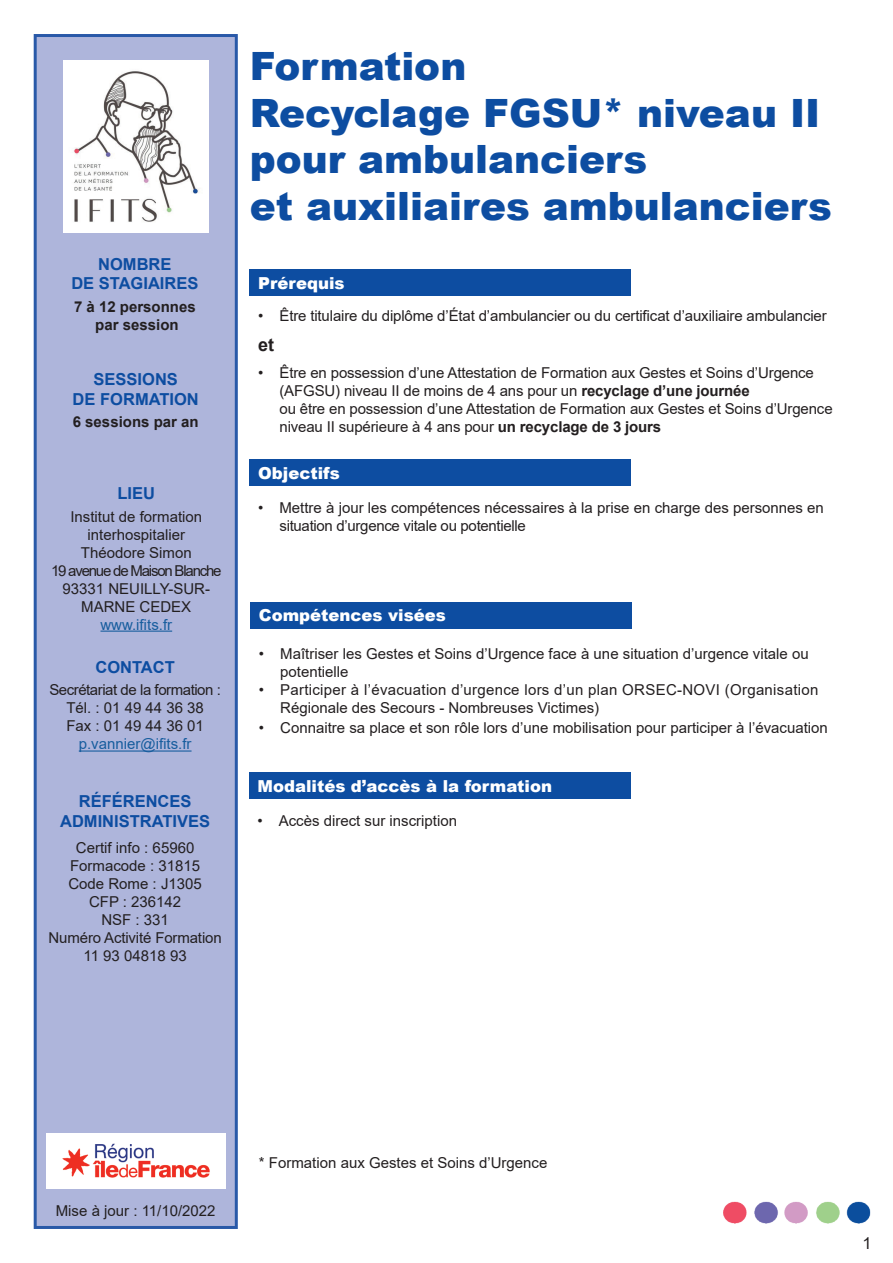
<style>
.page{position:relative;width:893px;height:1263px;background:#fff}
.page>*{position:absolute;margin:0;border:0;box-sizing:border-box;transform-origin:0 0}
.t1{font:900 39px/46.8px "Arial";color:#0d4da1}
.t2{font:700 18px "Arial";color:#231f20}
.t3{font:700 16.5px/19.8px "Arial";color:#0d4da1;text-align:center}
.t4{font:900 16.5px "Arial";color:#fff}
.t5{font:16.5px "Arial";color:#231f20}
.t6{font:15px/18px "Arial";color:#231f20}
.t7{font:15px/18px "Arial";letter-spacing:.02em;color:#231f20}
.t8{font:15px/18px "Arial";letter-spacing:-.03em;color:#231f20;text-align:center}
.t9{font:700 15px/18px "Arial";color:#231f20;text-align:center}
.t10{font:15px "Arial";color:#175d9e}
.s1{font-weight:700}
</style>
<div class="page">
<div style="left:34px;top:34px;width:204px;height:1195px;background:#aeb5db;border:3px solid #2959a8"></div>
<hr style="left:100px;top:631px;width:72px;height:1px;background:#175d9e">
<hr style="left:79px;top:750px;width:113px;height:2px;background:#175d9e">
<div style="left:250px;top:270px;width:381px;height:26px;background:#0d4da1"></div>
<div style="left:250px;top:460px;width:381px;height:26px;background:#0d4da1"></div>
<div style="left:250px;top:602px;width:382px;height:26px;background:#0d4da1"></div>
<div style="left:249px;top:773px;width:381px;height:26px;background:#0d4da1"></div>
<img style="left:724px;top:1201px;width:147px;height:23px">
<img style="left:63px;top:61px;width:145px;height:172px">
<img style="left:46px;top:1133px;width:179px;height:55px">
<p class="t3" style="left:71px;top:254px;width:129px">NOMBRE<br>DE STAGIAIRES</p>
<p class="t9" style="left:74px;top:298px;width:123px">7 à 12 personnes par session</p>
<p class="t3" style="left:73px;top:369px;width:128px">SESSIONS<br>DE FORMATION</p>
<p class="t9" style="left:73px;top:413px;width:127px">6 sessions par an</p>
<p class="t3" style="left:118px;top:484px;width:39px">LIEU</p>
<p class="t6" style="left:51px;top:507px;width:172px;text-align:center">Institut de formation interhospitalier<br>Théodore Simon<br>19 avenue de Maison Blanche<br>93331 NEUILLY-SUR-<br>MARNE CEDEX</p>
<p class="t10" style="left:100px;top:614px;width:73px">www.ifits.fr</p>
<p class="t3" style="left:95px;top:658px;width:81px">CONTACT</p>
<p class="t8" style="left:49px;top:681px;width:173px">Secrétariat de la formation :<br>Tél. : 01 49 44 36 38<br>Fax : 01 49 44 36 01</p>
<p class="t10" style="left:79px;top:734px;width:114px">p.vannier@ifits.fr</p>
<p class="t3" style="left:60px;top:791px;width:152px">RÉFÉRENCES<br>ADMINISTRATIVES</p>
<p class="t6" style="left:49px;top:839px;width:175px;text-align:center">Certif info : 65960<br>Formacode : 31815<br>Code Rome : J1305<br>CFP : 236142<br>NSF : 331<br>Numéro Activité Formation<br>11 93 04818 93</p>
<h1 class="t1" style="left:250px;top:41px;width:584px">Formation<br>Recyclage FGSU* niveau II pour ambulanciers<br>et auxiliaires ambulanciers</h1>
<p class="t4" style="left:258px;top:271px;width:88px">Prérequis</p>
<p class="t6" style="left:258px;top:307px;width:570px">• Être titulaire du diplôme d’État d’ambulancier ou du certificat d’auxiliaire ambulancier</p>
<p class="t2" style="left:258px;top:332px;width:17px">et</p>
<p class="t6" style="left:279px;top:364px;width:555px;text-indent:-21px">• Être en possession d’une Attestation de Formation aux Gestes et Soins d’Urgence (AFGSU) niveau II de moins de 4 ans pour un <span class="s1">recyclage d’une journée<br></span>ou être en possession d’une Attestation de Formation aux Gestes et Soins d’Urgence niveau II supérieure à 4 ans pour <span class="s1">un recyclage de 3 jours</span></p>
<p class="t4" style="left:258px;top:461px;width:83px">Objectifs</p>
<p class="t6" style="left:279px;top:499px;width:546px;text-indent:-21px">• Mettre à jour les compétences nécessaires à la prise en charge des personnes en situation d’urgence vitale ou potentielle</p>
<p class="t4" style="left:259px;top:603px;width:189px">Compétences visées</p>
<p class="t6" style="left:280px;top:645px;width:530px;text-indent:-21px">• Maîtriser les Gestes et Soins d’Urgence face à une situation d’urgence vitale ou potentielle</p>
<p class="t7" style="left:280px;top:681px;width:540px;text-indent:-21px">• Participer à l’évacuation d’urgence lors d’un plan ORSEC-NOVI (Organisation<br>Régionale des Secours - Nombreuses Victimes)</p>
<p class="t6" style="left:259px;top:719px;width:570px">• Connaitre sa place et son rôle lors d’une mobilisation pour participer à l’évacuation</p>
<p class="t4" style="left:257px;top:774px;width:296px">Modalités d’accès à la formation</p>
<p class="t6" style="left:257px;top:811px;width:201px">• Accès direct sur inscription</p>
<p class="t6" style="left:56px;top:1202px;width:161px">Mise à jour : 11/10/2022</p>
<p class="t6" style="left:259px;top:1154px;width:290px">* Formation aux Gestes et Soins d’Urgence</p>
<p class="t5" style="left:862px;top:1232px;width:11px">1</p>
</div>
